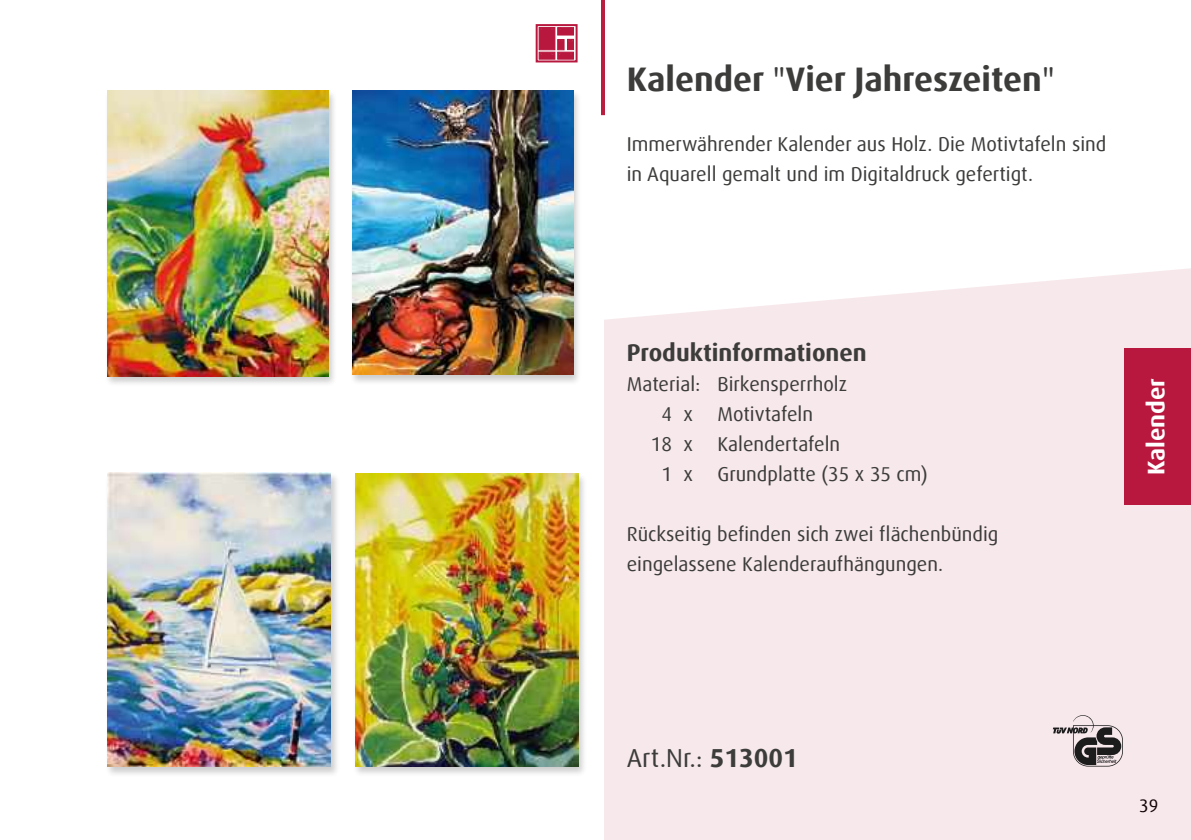
<style>
.page{position:relative;width:1191px;height:840px;background:#fff}
.page>*{position:absolute;margin:0;border:0;box-sizing:border-box;transform-origin:0 0}
.t1{font:700 34px "Dax Offc";color:#3c3c3b}
.t2{font:26px "Dax Offc";color:#3c3c3b}
.t3{font:700 24px "Dax Offc";color:#3c3c3b}
.t4{font:700 24px "Dax Offc";color:#fff}
.t5{font:20px/30px "Dax Offc";color:#3c3c3b}
.t6{font:18px "Dax Offc";color:#000}
.s1{font-weight:400}
.s2{font-weight:700}
</style>
<div class="page">
<div style="left:349px;top:89px;width:233px;height:296px;background:#000;opacity:.2"></div>
<img style="left:352px;top:90px;width:221px;height:284px">
<div style="left:104px;top:89px;width:233px;height:298px;background:#000;opacity:.2"></div>
<img style="left:108px;top:91px;width:220px;height:285px">
<div style="left:352px;top:472px;width:235px;height:304px;background:#000;opacity:.2"></div>
<img style="left:355px;top:473px;width:223px;height:292px">
<div style="left:105px;top:471px;width:235px;height:305px;background:#000;opacity:.2"></div>
<img style="left:108px;top:472px;width:223px;height:293px">
<hr style="left:601px;top:0;width:4px;height:115px;background:#b71e3f">
<div style="left:535px;top:24px;width:42px;height:38px;border:2px solid #b8173e"></div>
<svg style="left:538px;top:27px;width:36px;height:33px"></svg>
<div style="left:604px;top:268px;width:587px;height:571px;background:#f7e8ec"></div>
<div style="left:1124px;top:348px;width:67px;height:157px;background:#b8173e"></div>
<svg style="left:1052px;top:714px;width:71px;height:52px;background:#ada3a6"></svg>
<h1 class="t1" style="left:626px;top:57px;width:430px">Kalender <span class="s1">"</span>Vier Jahreszeiten<span class="s1">"</span></h1>
<p class="t5" style="left:626px;top:129px;width:481px">Immerwährender Kalender aus Holz. Die Motivtafeln sind in Aquarell gemalt und im Digitaldruck gefertigt.</p>
<p class="t3" style="left:626px;top:337px;width:242px">Produktinformationen</p>
<p class="t5" style="left:626px;top:369px;width:222px">Material: Birkensperrholz</p>
<p class="t5" style="left:661px;top:399px;width:153px">4 x Motivtafeln</p>
<p class="t5" style="left:651px;top:429px;width:191px">18 x Kalendertafeln</p>
<p class="t5" style="left:661px;top:459px;width:268px">1 x Grundplatte (35 x 35 cm)</p>
<p class="t5" style="left:627px;top:519px;width:373px">Rückseitig befinden sich zwei flächenbündig eingelassene Kalenderaufhängungen.</p>
<p class="t4" style="left:1140px;top:475px;width:99px;rotate:-90deg">Kalender</p>
<h2 class="t2" style="left:626px;top:740px;width:173px">Art.Nr.: <span class="s2">513001</span></h2>
<p class="t6" style="left:1139px;top:793px;width:21px">39</p>
</div>
